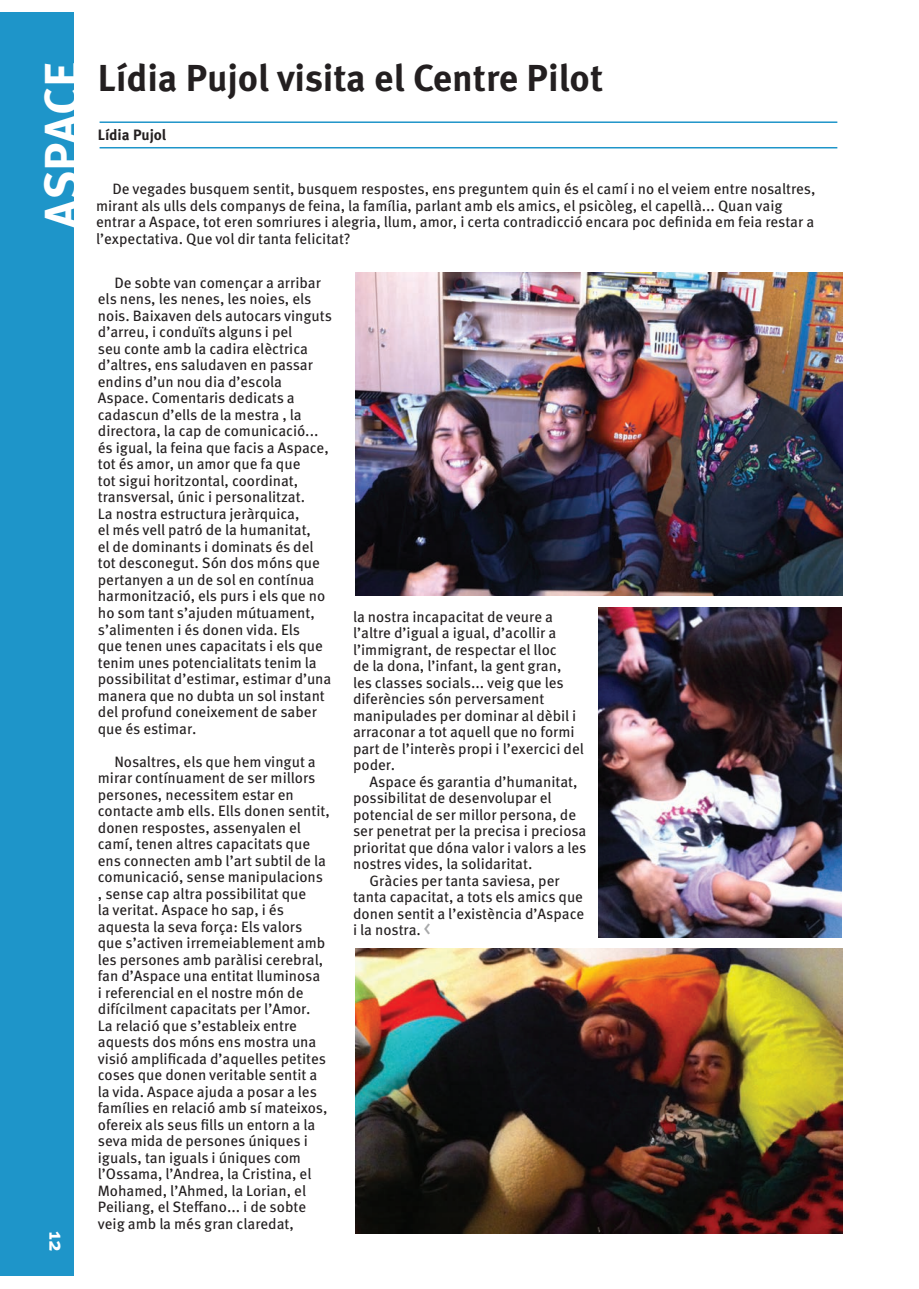
<style>
.page{position:relative;width:919px;height:1289px;background:#fff}
.page>*{position:absolute;margin:0;border:0;box-sizing:border-box;transform-origin:0 0}
.t1{font:700 58.5px "Meta OT";letter-spacing:-.005em;color:#fff}
.t2{font:700 49.5px "Meta OT";letter-spacing:-.005em;color:#fff}
.t3{font:700 37.5px "Meta OT";letter-spacing:-.005em;color:#231f20}
.t4{font:700 21px "Meta OT";color:#fff}
.t5{font:15px/16.5px "Meta OT";color:#231f20}
.t6{font:700 15px "Meta OT";letter-spacing:-.005em;color:#231f20}
.s1{font-size:20.25px;color:#a7a8a9}
</style>
<div class="page">
<div style="left:0;top:13px;width:74px;height:1263px;background:#1e95c9"></div>
<hr style="left:100px;top:121px;width:737px;height:2px;background:#1e95c9">
<hr style="left:100px;top:147px;width:737px;height:1px;background:#1e95c9">
<img style="left:355px;top:272px;width:487px;height:323px">
<img style="left:598px;top:607px;width:243px;height:330px">
<img style="left:355px;top:948px;width:487px;height:285px">
<h1 class="t1" style="left:4px;top:390px;width:335px;rotate:-90deg">polo opuesto</h1>
<h2 class="t2" style="left:31px;top:229px;width:168px;rotate:-90deg">ASPACE</h2>
<h3 class="t4" style="left:70px;top:1231px;width:22px;rotate:90deg">12</h3>
<h3 class="t3" style="left:98px;top:54px;width:507px">Lídia Pujol visita el Centre Pilot</h3>
<p class="t6" style="left:98px;top:125px;width:70px">Lídia Pujol</p>
<p class="t5" style="left:96px;top:181px;width:721px;text-indent:17px">De vegades busquem sentit, busquem respostes, ens preguntem quin és el camí i no el veiem entre nosaltres, mirant als ulls dels companys de feina, la família, parlant amb els amics, el psicòleg, el capellà... Quan vaig entrar a Aspace, tot eren somriures i alegria, llum, amor, i certa contradicció encara poc definida em feia restar a l’expectativa. Que vol dir tanta felicitat?</p>
<p class="t5" style="left:98px;top:274px;width:236px;text-indent:16px">De sobte van començar a arribar els nens, les nenes, les noies, els nois. Baixaven dels autocars vinguts d’arreu, i conduïts alguns i pel<br>seu conte amb la cadira elèctrica d’altres, ens saludaven en passar endins d’un nou dia d’escola<br>Aspace. Comentaris dedicats a cadascun d’ells de la mestra , la directora, la cap de comunicació... és igual, la feina que facis a Aspace, tot és amor, un amor que fa que<br>tot sigui horitzontal, coordinat, transversal, únic i personalitzat.<br>La nostra estructura jeràrquica,<br>el més vell patró de la humanitat,<br>el de dominants i dominats és del tot desconegut. Són dos móns que pertanyen a un de sol en contínua harmonització, els purs i els que no ho som tant s’ajuden mútuament, s’alimenten i és donen vida. Els<br>que tenen unes capacitats i els que tenim unes potencialitats tenim la possibilitat d’estimar, estimar d’una manera que no dubta un sol instant del profund coneixement de saber que és estimar.</p>
<p class="t5" style="left:98px;top:753px;width:233px;text-indent:16px">Nosaltres, els que hem vingut a mirar contínuament de ser millors persones, necessitem estar en contacte amb ells. Ells donen sentit, donen respostes, assenyalen el camí, tenen altres capacitats que ens connecten amb l’art subtil de la comunicació, sense manipulacions , sense cap altra possibilitat que<br>la veritat. Aspace ho sap, i és aquesta la seva força: Els valors que s’activen irremeiablement amb les persones amb paràlisi cerebral, fan d’Aspace una entitat lluminosa<br>i referencial en el nostre món de difícilment capacitats per l’Amor.<br>La relació que s’estableix entre aquests dos móns ens mostra una visió amplificada d’aquelles petites coses que donen veritable sentit a la vida. Aspace ajuda a posar a les famílies en relació amb sí mateixos, ofereix als seus fills un entorn a la seva mida de persones úniques i iguals, tan iguals i úniques com l’Ossama, l’Andrea, la Cristina, el Mohamed, l’Ahmed, la Lorian, el Peiliang, el Steffano... i de sobte veig amb la més gran claredat,</p>
<p class="t5" style="left:353px;top:608px;width:232px">la nostra incapacitat de veure a l’altre d’igual a igual, d’acollir a l’immigrant, de respectar el lloc<br>de la dona, l’infant, la gent gran, les classes socials... veig que les diferències són perversament manipulades per dominar al dèbil i arraconar a tot aquell que no formi part de l’interès propi i l’exercici del poder.</p>
<p class="t5" style="left:369px;top:773px;width:209px">Aspace és garantia d’humanitat,</p>
<p class="t5" style="left:353px;top:790px;width:200px">possibilitat de desenvolupar el</p>
<p class="t5" style="left:353px;top:806px;width:225px">potencial de ser millor persona, de</p>
<p class="t5" style="left:353px;top:823px;width:235px">ser penetrat per la precisa i preciosa</p>
<p class="t5" style="left:353px;top:839px;width:235px">prioritat que dóna valor i valors a les</p>
<p class="t5" style="left:353px;top:856px;width:181px">nostres vides, la solidaritat.</p>
<p class="t5" style="left:369px;top:872px;width:192px">Gràcies per tanta saviesa, per</p>
<p class="t5" style="left:353px;top:889px;width:231px">tanta capacitat, a tots els amics que</p>
<p class="t5" style="left:353px;top:905px;width:232px">donen sentit a l’existència d’Aspace</p>
<p class="t5" style="left:353px;top:922px;width:79px">i la nostra. <span class="s1">&lt;</span></p>
</div>
